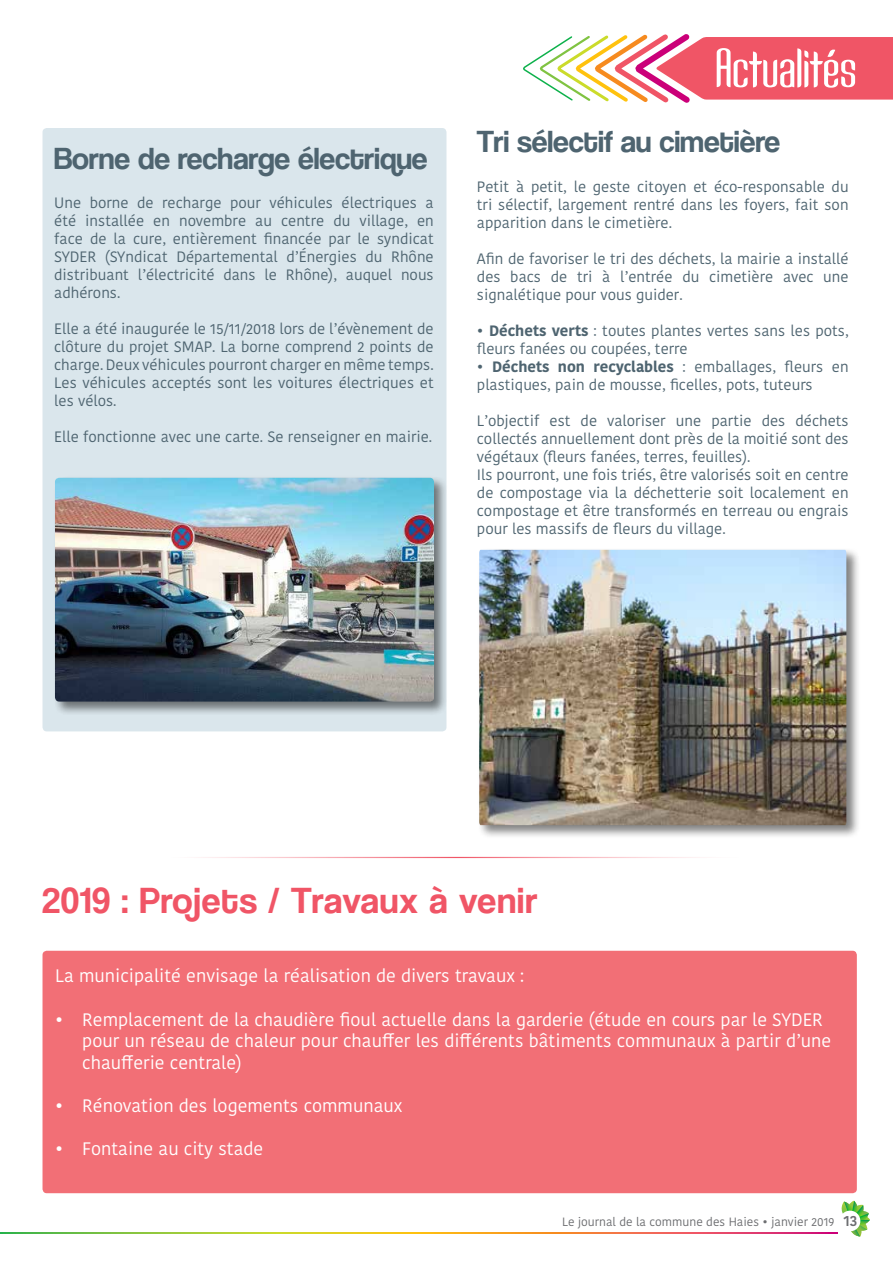
<style>
.page{position:relative;width:893px;height:1263px;background:#fff}
.page>*{position:absolute;margin:0;border:0;box-sizing:border-box;transform-origin:0 0}
.t1{font:51px "Kandide";letter-spacing:-.02em;color:#fff}
.t2{font:37.5px "Coolvetica Rg";letter-spacing:.03em;color:#f05566}
.t3{font:31.5px "Coolvetica Rg";color:#4e6470}
.t4{font:18px/21.6px "Kohinoor Devanagari";color:#fff}
.t5{font:15px/18px "Kohinoor Devanagari";color:#4e6470;text-align:justify}
.t6{font:12px "Kohinoor Devanagari";color:#6d6e71}
.s1{font-weight:700}
.s2{font-weight:500;font-size:15px}
</style>
<div class="page">
<svg style="left:0;top:1201px;width:870px;height:35px"></svg>
<div style="left:43px;top:128px;width:403px;height:603px;background:#dae6ec;border-radius:4px"></div>
<svg style="left:523px;top:34px;width:370px;height:69px"></svg>
<div style="left:53px;top:475px;width:395px;height:241px;background:#000;opacity:.5"></div>
<img style="left:55px;top:478px;width:379px;height:223px">
<div style="left:477px;top:547px;width:383px;height:292px;background:#000;opacity:.5"></div>
<img style="left:479px;top:550px;width:367px;height:275px">
<div style="left:43px;top:951px;width:814px;height:242px;background:#f26f76;border-radius:4px"></div>
<hr style="left:153px;top:857px;width:587px;height:1px;background:#f05566">
<h3 class="t3" style="left:54px;top:140px;width:375px">Borne de recharge électrique</h3>
<p class="t5" style="left:54px;top:194px;width:381px">Une borne de recharge pour véhicules électriques a été installée en novembre au centre du village, en face de la cure, entièrement financée par le syndicat SYDER (SYndicat Départemental d’Énergies du Rhône distribuant l’électricité dans le Rhône), auquel nous adhérons.</p>
<p class="t5" style="left:54px;top:320px;width:381px">Elle a été inaugurée le 15/11/2018 lors de l’évènement de clôture du projet SMAP. La borne comprend 2 points de charge. Deux véhicules pourront charger en même temps.<br>Les véhicules acceptés sont les voitures électriques et les vélos.</p>
<p class="t5" style="left:54px;top:428px;width:380px">Elle fonctionne avec une carte. Se renseigner en mairie.</p>
<h1 class="t1" style="left:714px;top:39px;width:144px">Actualités</h1>
<h3 class="t3" style="left:477px;top:123px;width:305px">Tri sélectif au cimetière</h3>
<p class="t5" style="left:477px;top:178px;width:373px">Petit à petit, le geste citoyen et éco-responsable du tri sélectif, largement rentré dans les foyers, fait son apparition dans le cimetière.</p>
<p class="t5" style="left:477px;top:250px;width:373px">Afin de favoriser le tri des déchets, la mairie a installé des bacs de tri à l’entrée du cimetière avec une signalétique pour vous guider.</p>
<p class="t5" style="left:477px;top:322px;width:373px">• <span class="s1">Déchets verts</span> : toutes plantes vertes sans les pots, fleurs fanées ou coupées, terre</p>
<p class="t5" style="left:477px;top:358px;width:373px">• <span class="s1">Déchets non recyclables</span> : emballages, fleurs en plastiques, pain de mousse, ficelles, pots, tuteurs</p>
<p class="t5" style="left:477px;top:412px;width:373px;text-align:left">L’objectif est de valoriser une partie des déchets collectés annuellement dont près de la moitié sont des végétaux (fleurs fanées, terres, feuilles).<br>Ils pourront, une fois triés, être valorisés soit en centre de compostage via la déchetterie soit localement en compostage et être transformés en terreau ou engrais pour les massifs de fleurs du village.</p>
<h2 class="t2" style="left:43px;top:878px;width:496px">2019 : Projets / Travaux à venir</h2>
<p class="t4" style="left:55px;top:965px;width:470px">La municipalité envisage la réalisation de divers travaux :</p>
<p class="t4" style="left:82px;top:1008px;width:751px;text-indent:-27px">• Remplacement de la chaudière fioul actuelle dans la garderie (étude en cours par le SYDER pour un réseau de chaleur pour chauffer les différents bâtiments communaux à partir d’une chaufferie centrale)</p>
<p class="t4" style="left:55px;top:1095px;width:349px">• Rénovation des logements communaux</p>
<p class="t4" style="left:55px;top:1138px;width:210px">• Fontaine au city stade</p>
<p class="t6" style="left:562px;top:1215px;width:297px">Le journal de la commune des Haies • janvier 2019 <span class="s2">13</span></p>
</div>
